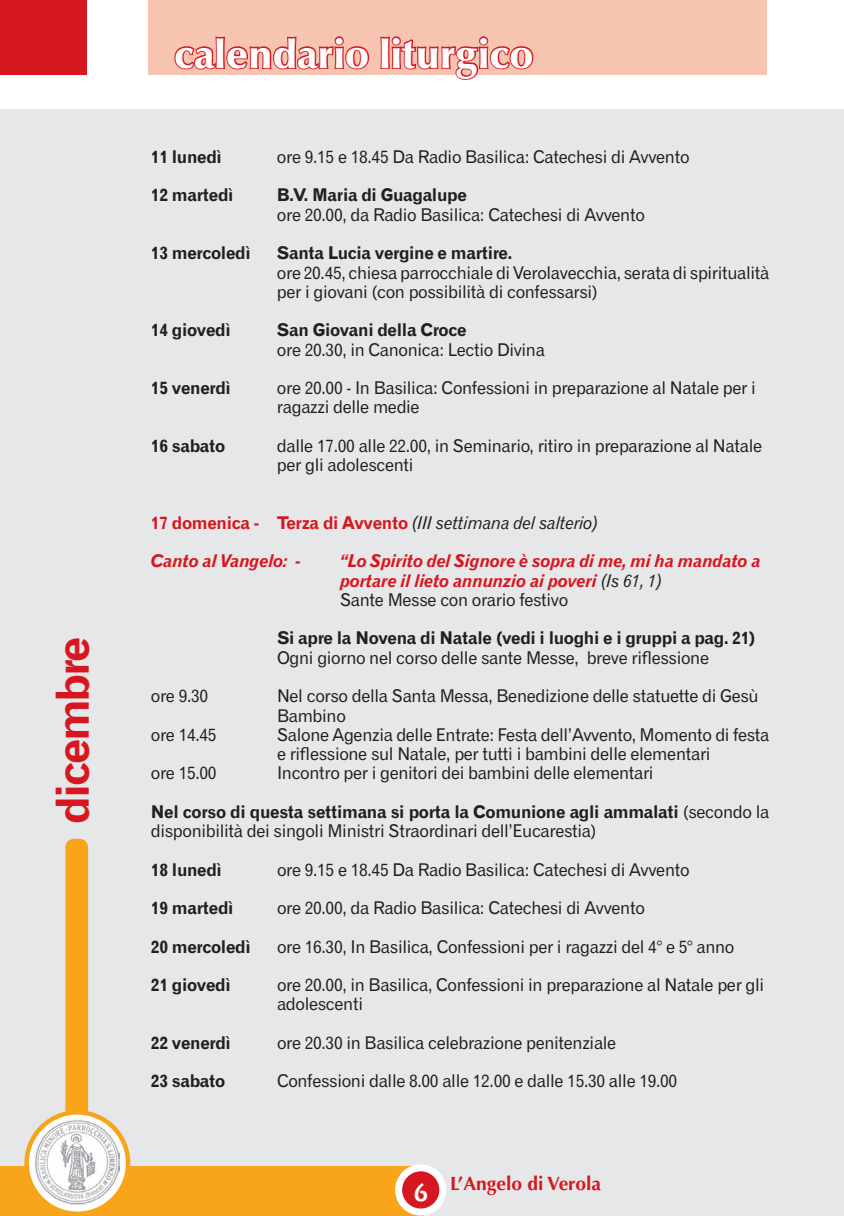
<style>
.page{position:relative;width:844px;height:1216px;background:#fff}
.page>*{position:absolute;margin:0;border:0;box-sizing:border-box;transform-origin:0 0}
.t1{font:45.5px "Gothic 720 BT Bold B";letter-spacing:-.05em;color:#d7171f}
.t2{font:900 40.25px "Optima";color:#fff}
.t3{font:700 24.5px "Cantoria";color:#fff}
.t4{font:700 19.25px "Optima";color:#d7171f}
.t5{font:17.5px/19.2px "Gothic 720 BT Roman B";letter-spacing:-.02em;color:#231f20}
.t6{font:17.5px "Gothic 720 BT Bold B";letter-spacing:-.02em;color:#231f20}
.t7{font:17.5px/19.2px "Gothic 720 BT Bold Italic B";letter-spacing:-.02em;color:#d7171f}
.t8{font:17.5px "Gothic 720 BT Bold B";letter-spacing:-.02em;color:#d7171f}
.s1{font-family:"Gothic 720 BT Italic B";color:#231f20}
.s2{font-family:"Gothic 720 BT Roman B"}
</style>
<div class="page">
<div style="left:0;top:109px;width:843px;height:1106px;background:#e6e7e9"></div>
<div style="left:0;top:1166px;width:423px;height:49px;background:#f9a51b"></div>
<div style="left:0;top:0;width:87px;height:74px;background:#d7171f"></div>
<div style="left:149px;top:0;width:617px;height:74px;background:#f6c4b0"></div>
<div style="left:398px;top:1167px;width:45px;height:44px;background:#d7171f;border-radius:50%"></div>
<div style="left:395px;top:1164px;width:51px;height:51px;border:7px solid #fff;border-radius:50%"></div>
<svg style="left:173px;top:36px;width:197px;height:39px"></svg>
<svg style="left:379px;top:36px;width:155px;height:44px"></svg>
<div style="left:65px;top:838px;width:23px;height:318px;background:#f9a51b;border-radius:9px"></div>
<svg style="left:27px;top:1112px;width:101px;height:101px"></svg>
<div style="left:24px;top:1110px;width:106px;height:105px;border:4px solid #f9a51b;border-radius:50%"></div>
<img style="left:32px;top:1117px;width:88px;height:87px">
<h1 class="t1" style="left:45px;top:823px;width:189px;rotate:-90deg">dicembre</h1>
<h2 class="t2" style="left:174px;top:30px;width:361px">calendario liturgico</h2>
<p class="t6" style="left:151px;top:146px;width:73px">11 lunedì</p>
<p class="t5" style="left:277px;top:147px;width:414px">ore 9.15 e 18.45 Da Radio Basilica: Catechesi di Avvento</p>
<p class="t6" style="left:151px;top:184px;width:84px">12 martedì</p>
<p class="t6" style="left:277px;top:184px;width:191px">B.V. Maria di Guagalupe</p>
<p class="t5" style="left:277px;top:205px;width:369px">ore 20.00, da Radio Basilica: Catechesi di Avvento</p>
<p class="t6" style="left:151px;top:242px;width:101px">13 mercoledì</p>
<p class="t6" style="left:277px;top:242px;width:237px">Santa Lucia vergine e martire.</p>
<p class="t5" style="left:277px;top:262px;width:494px">ore 20.45, chiesa parrocchiale di Verolavecchia, serata di spiritualità per i giovani (con possibilità di confessarsi)</p>
<p class="t6" style="left:151px;top:319px;width:81px">14 giovedì</p>
<p class="t6" style="left:277px;top:319px;width:191px">San Giovani della Croce</p>
<p class="t5" style="left:277px;top:339px;width:269px">ore 20.30, in Canonica: Lectio Divina</p>
<p class="t6" style="left:151px;top:377px;width:81px">15 venerdì</p>
<p class="t5" style="left:277px;top:378px;width:480px">ore 20.00 - In Basilica: Confessioni in preparazione al Natale per i ragazzi delle medie</p>
<p class="t6" style="left:151px;top:435px;width:76px">16 sabato</p>
<p class="t5" style="left:277px;top:436px;width:486px">dalle 17.00 alle 22.00, in Seminario, ritiro in preparazione al Natale per gli adolescenti</p>
<p class="t8" style="left:151px;top:512px;width:449px">17 domenica - Terza di Avvento <span class="s1">(III settimana del salterio)</span></p>
<p class="t7" style="left:151px;top:551px;width:152px">Canto al Vangelo: -</p>
<p class="t7" style="left:340px;top:551px;width:422px">“Lo Spirito del Signore è sopra di me, mi ha mandato a portare il lieto annunzio ai poveri <span class="s1">(Is 61, 1)</span></p>
<p class="t5" style="left:340px;top:590px;width:230px">Sante Messe con orario festivo</p>
<p class="t6" style="left:277px;top:627px;width:480px">Si apre la Novena di Natale (vedi i luoghi e i gruppi a pag. 21)</p>
<p class="t5" style="left:277px;top:647px;width:433px">Ogni giorno nel corso delle sante Messe, breve riflessione</p>
<p class="t5" style="left:151px;top:686px;width:59px">ore 9.30</p>
<p class="t5" style="left:277px;top:686px;width:483px">Nel corso della Santa Messa, Benedizione delle statuette di Gesù<br>Bambino</p>
<p class="t5" style="left:151px;top:724px;width:67px">ore 14.45</p>
<p class="t5" style="left:277px;top:724px;width:494px">Salone Agenzia delle Entrate: Festa dell’Avvento, Momento di festa e riflessione sul Natale, per tutti i bambini delle elementari</p>
<p class="t5" style="left:151px;top:763px;width:67px">ore 15.00</p>
<p class="t5" style="left:277px;top:763px;width:378px">Incontro per i genitori dei bambini delle elementari</p>
<p class="t6" style="left:151px;top:800px;width:620px">Nel corso di questa settimana si porta la Comunione agli ammalati <span class="s2">(secondo la</span></p>
<p class="t5" style="left:151px;top:821px;width:447px">disponibilità dei singoli Ministri Straordinari dell’Eucarestia)</p>
<p class="t6" style="left:151px;top:858px;width:73px">18 lunedì</p>
<p class="t5" style="left:277px;top:859px;width:414px">ore 9.15 e 18.45 Da Radio Basilica: Catechesi di Avvento</p>
<p class="t6" style="left:151px;top:897px;width:84px">19 martedì</p>
<p class="t5" style="left:277px;top:898px;width:369px">ore 20.00, da Radio Basilica: Catechesi di Avvento</p>
<p class="t6" style="left:151px;top:935px;width:101px">20 mercoledì</p>
<p class="t5" style="left:277px;top:936px;width:459px">ore 16.30, In Basilica, Confessioni per i ragazzi del 4° e 5° anno</p>
<p class="t6" style="left:151px;top:974px;width:81px">21 giovedì</p>
<p class="t5" style="left:277px;top:975px;width:488px">ore 20.00, in Basilica, Confessioni in preparazione al Natale per gli adolescenti</p>
<p class="t6" style="left:151px;top:1031px;width:81px">22 venerdì</p>
<p class="t5" style="left:277px;top:1032px;width:341px">ore 20.30 in Basilica celebrazione penitenziale</p>
<p class="t6" style="left:151px;top:1070px;width:76px">23 sabato</p>
<p class="t5" style="left:277px;top:1071px;width:402px">Confessioni dalle 8.00 alle 12.00 e dalle 15.30 alle 19.00</p>
<h3 class="t3" style="left:413px;top:1177px;width:16px">6</h3>
<p class="t4" style="left:450px;top:1172px;width:152px">L’Angelo di Verola</p>
</div>
